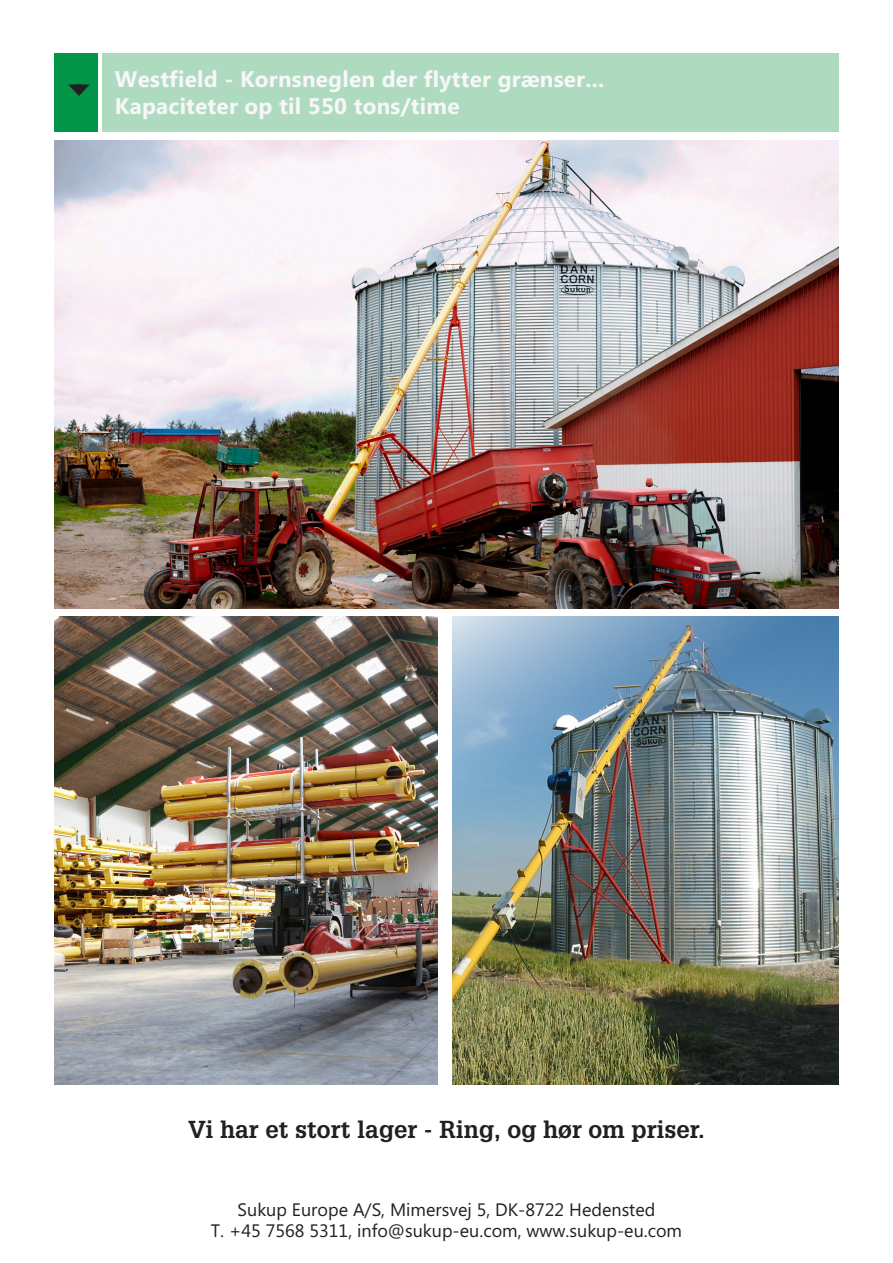
<style>
.page{position:relative;width:893px;height:1263px;background:#fff}
.page>*{position:absolute;margin:0;border:0;box-sizing:border-box;transform-origin:0 0}
.t1{font:700 24px "Glypha LT Std";color:#231f20}
.t2{font:700 22.5px/27px "Microsoft Phags Pa";letter-spacing:.01em;color:#f7f7f8}
.t3{font:18px/21.6px "Microsoft Phags Pa";color:#231f20;text-align:center}
</style>
<div class="page">
<img style="left:453px;top:617px;width:386px;height:467px">
<img style="left:54px;top:140px;width:785px;height:468px">
<img style="left:54px;top:617px;width:384px;height:467px">
<div style="left:54px;top:54px;width:44px;height:78px;background:#009547"></div>
<div style="left:102px;top:54px;width:737px;height:78px;background:#aedbc0"></div>
<svg style="left:68px;top:84px;width:22px;height:12px"></svg>
<p class="t2" style="left:115px;top:65px;width:491px">Westfield - Kornsneglen der flytter grænser...<br>Kapaciteter op til 550 tons/time</p>
<p class="t1" style="left:188px;top:1114px;width:518px">Vi har et stort lager - Ring, og hør om priser.</p>
<p class="t3" style="left:211px;top:1197px;width:473px">Sukup Europe A/S, Mimersvej 5, DK-8722 Hedensted<br>T. +45 7568 5311, info@sukup-eu.com, www.sukup-eu.com</p>
</div>
